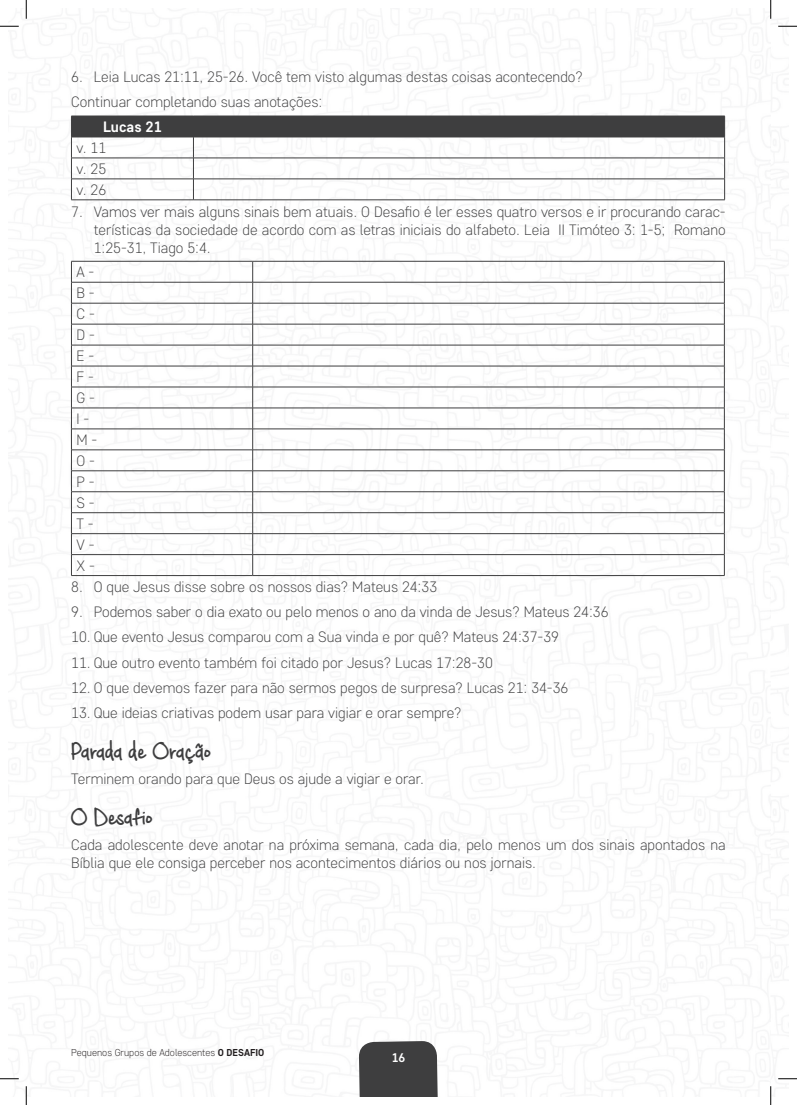
<style>
.page{position:relative;width:797px;height:1105px;background:#fff}
.page>*{position:absolute;margin:0;border:0;box-sizing:border-box;transform-origin:0 0}
.t1{font:700 31.25px "Cashew Apple Ale";letter-spacing:-.01em;color:#3e3e3f}
.t2{font:300 15px/21px "Core Sans D25";color:#3e3e3f}
.t3{font:700 15px "Core Sans D55";color:#fff}
.t4{font:700 12.5px "Core Sans D55";color:#fff}
.t5{font:300 10px "Core Sans D25";color:#231f20}
.s1{font-family:"Core Sans D55";font-weight:700}
</style>
<div class="page">
<div style="left:359px;top:1041px;width:79px;height:55px;background:#3e3e3f"></div>
<hr style="left:71px;top:200px;width:122px;height:1px;background:#3e3e3f">
<hr style="left:193px;top:200px;width:531px;height:1px;background:#3e3e3f">
<svg style="left:71px;top:116px;width:654px;height:84px"></svg>
<hr style="left:193px;top:137px;width:531px;height:1px;background:#3e3e3f">
<hr style="left:71px;top:261px;width:182px;height:1px;background:#3e3e3f">
<hr style="left:253px;top:261px;width:471px;height:1px;background:#3e3e3f">
<hr style="left:71px;top:282px;width:182px;height:1px;background:#3e3e3f">
<hr style="left:253px;top:282px;width:471px;height:1px;background:#3e3e3f">
<hr style="left:71px;top:303px;width:182px;height:1px;background:#3e3e3f">
<hr style="left:253px;top:303px;width:471px;height:1px;background:#3e3e3f">
<hr style="left:71px;top:324px;width:182px;height:1px;background:#3e3e3f">
<hr style="left:253px;top:324px;width:471px;height:1px;background:#3e3e3f">
<hr style="left:71px;top:345px;width:182px;height:1px;background:#3e3e3f">
<hr style="left:253px;top:345px;width:471px;height:1px;background:#3e3e3f">
<hr style="left:71px;top:366px;width:182px;height:1px;background:#3e3e3f">
<hr style="left:253px;top:366px;width:471px;height:1px;background:#3e3e3f">
<hr style="left:71px;top:387px;width:182px;height:1px;background:#3e3e3f">
<hr style="left:253px;top:387px;width:471px;height:1px;background:#3e3e3f">
<hr style="left:71px;top:408px;width:182px;height:1px;background:#3e3e3f">
<hr style="left:253px;top:408px;width:471px;height:1px;background:#3e3e3f">
<hr style="left:71px;top:429px;width:182px;height:1px;background:#3e3e3f">
<hr style="left:253px;top:429px;width:471px;height:1px;background:#3e3e3f">
<hr style="left:71px;top:450px;width:182px;height:1px;background:#3e3e3f">
<hr style="left:253px;top:450px;width:471px;height:1px;background:#3e3e3f">
<hr style="left:71px;top:471px;width:182px;height:1px;background:#3e3e3f">
<hr style="left:253px;top:471px;width:471px;height:1px;background:#3e3e3f">
<hr style="left:71px;top:491px;width:182px;height:1px;background:#3e3e3f">
<hr style="left:253px;top:491px;width:471px;height:1px;background:#3e3e3f">
<hr style="left:71px;top:512px;width:182px;height:1px;background:#3e3e3f">
<hr style="left:253px;top:512px;width:471px;height:1px;background:#3e3e3f">
<hr style="left:71px;top:533px;width:182px;height:1px;background:#3e3e3f">
<hr style="left:253px;top:533px;width:471px;height:1px;background:#3e3e3f">
<hr style="left:71px;top:554px;width:182px;height:1px;background:#3e3e3f">
<svg style="left:71px;top:261px;width:1px;height:314px"></svg>
<hr style="left:71px;top:575px;width:182px;height:1px;background:#3e3e3f">
<hr style="left:253px;top:554px;width:471px;height:1px;background:#3e3e3f">
<svg style="left:252px;top:261px;width:1px;height:314px"></svg>
<svg style="left:724px;top:261px;width:1px;height:314px"></svg>
<hr style="left:253px;top:575px;width:471px;height:1px;background:#3e3e3f">
<svg style="left:0;top:25px;width:19px;height:2px"></svg>
<svg style="left:778px;top:25px;width:19px;height:2px"></svg>
<svg style="left:0;top:1078px;width:19px;height:1px"></svg>
<svg style="left:778px;top:1078px;width:19px;height:1px"></svg>
<svg style="left:25px;top:0;width:2px;height:19px"></svg>
<svg style="left:25px;top:1086px;width:2px;height:19px"></svg>
<svg style="left:770px;top:0;width:1px;height:19px"></svg>
<svg style="left:770px;top:1086px;width:1px;height:19px"></svg>
<p class="t2" style="left:71px;top:64px;width:513px;line-height:25.1px">6. Leia Lucas 21:11, 25-26. Você tem visto algumas destas coisas acontecendo?<br>Continuar completando suas anotações:</p>
<p class="t3" style="left:103px;top:117px;width:60px">Lucas 21</p>
<p class="t2" style="left:76px;top:137px;width:31px;text-align:justify">v. 11 v. 25 v. 26</p>
<p class="t2" style="left:94px;top:202px;width:633px;line-height:18px;text-align:justify;text-indent:-22px">7. Vamos ver mais alguns sinais bem atuais. O Desafio é ler esses quatro versos e ir procurando carac&shy;terísticas da sociedade de acordo com as letras iniciais do alfabeto. Leia II Timóteo 3: 1-5; Romano 1:25-31, Tiago 5:4.</p>
<p class="t2" style="left:76px;top:261px;width:22px">A -<br>B -<br>C -<br>D -<br>E -<br>F -<br>G -<br>I -<br>M -<br>O -<br>P -<br>S -<br>T -<br>V -<br>X -</p>
<p class="t2" style="left:71px;top:576px;width:367px">8. O que Jesus disse sobre os nossos dias? Mateus 24:33</p>
<p class="t2" style="left:71px;top:601px;width:539px">9. Podemos saber o dia exato ou pelo menos o ano da vinda de Jesus? Mateus 24:36</p>
<p class="t2" style="left:71px;top:626px;width:489px">10. Que evento Jesus comparou com a Sua vinda e por quê? Mateus 24:37-39</p>
<p class="t2" style="left:71px;top:651px;width:423px">11. Que outro evento também foi citado por Jesus? Lucas 17:28-30</p>
<p class="t2" style="left:71px;top:676px;width:498px">12. O que devemos fazer para não sermos pegos de surpresa? Lucas 21: 34-36</p>
<p class="t2" style="left:71px;top:701px;width:392px">13. Que ideias criativas podem usar para vigiar e orar sempre?</p>
<h1 class="t1" style="left:71px;top:734px;width:142px">Parada de Oração</h1>
<p class="t2" style="left:71px;top:768px;width:354px">Terminem orando para que Deus os ajude a vigiar e orar.</p>
<h1 class="t1" style="left:71px;top:800px;width:84px">O Desafio</h1>
<p class="t2" style="left:71px;top:835px;width:656px;line-height:18px">Cada adolescente deve anotar na próxima semana, cada dia, pelo menos um dos sinais apontados na<br>Bíblia que ele consiga perceber nos acontecimentos diários ou nos jornais.</p>
<p class="t5" style="left:71px;top:1046px;width:194px">Pequenos Grupos de Adolescentes <span class="s1">O DESAFIO</span></p>
<p class="t4" style="left:392px;top:1050px;width:15px">16</p>
</div>
